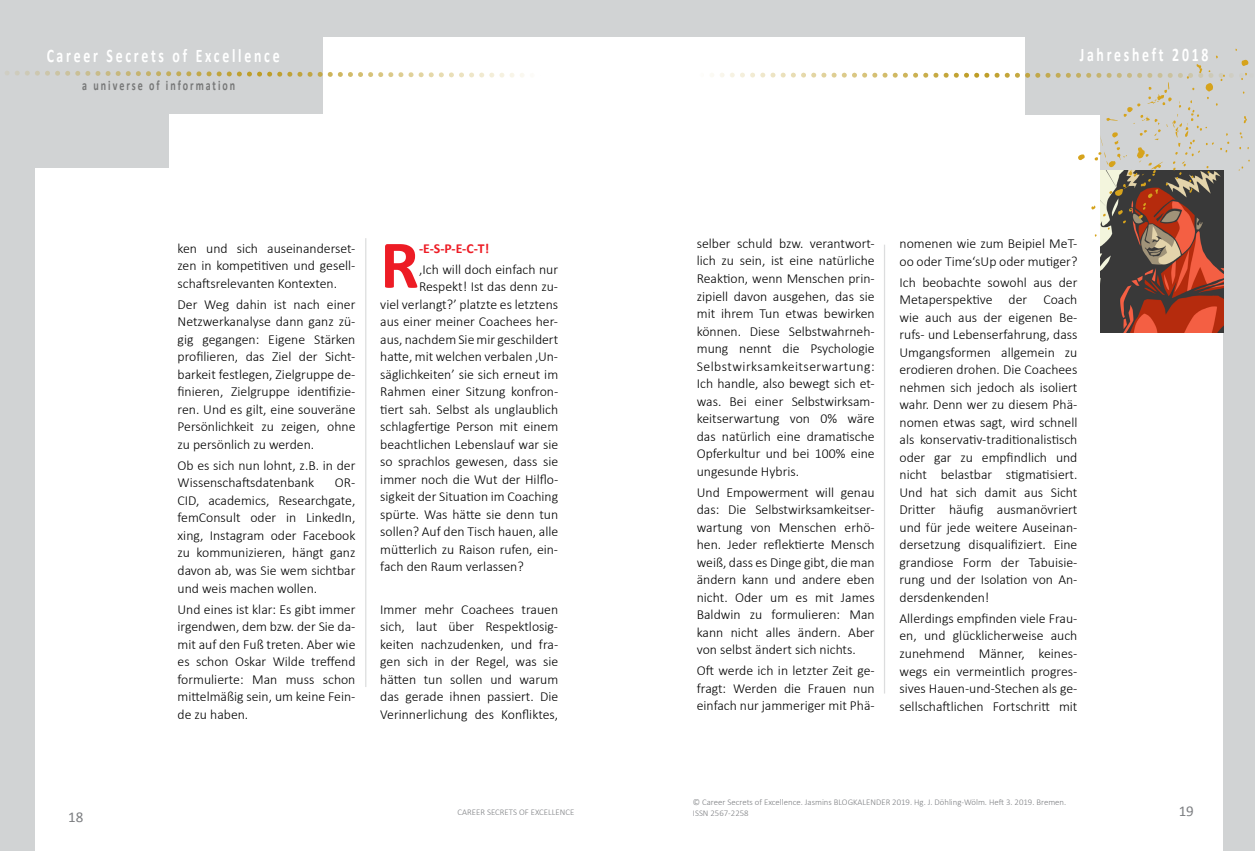
<style>
.page{position:relative;width:1255px;height:851px;background:#fff}
.page>*{position:absolute;margin:0;border:0;box-sizing:border-box;transform-origin:0 0}
.t1{font:700 68.88px "Calibri";color:#ed1c25}
.t2{font:700 19.25px "Calibri";letter-spacing:.2em;color:#fff;scale:.71 1}
.t3{font:15px "Calibri";color:#7c7e81}
.t4{font:700 14px "Calibri";letter-spacing:.2em;color:#777878;scale:.71 1}
.t5{font:300 13.75px/17.5px "Calibri";color:#000;text-align:justify}
.t6{font:700 13.75px "Calibri";color:#ed1c25}
.t7{font:300 8.75px/10.5px "Calibri";color:#7c7e81}
</style>
<div class="page">
<div style="left:1024px;top:0;width:230px;height:114px;background:#d1d3d4"></div>
<div style="left:628px;top:0;width:626px;height:37px;background:#d1d3d4"></div>
<div style="left:1223px;top:0;width:31px;height:850px;background:#d1d3d4"></div>
<hr style="left:883px;top:244px;width:2px;height:449px;background:#dcddde">
<img style="left:1100px;top:237px;width:123px;height:95px">
<div style="left:4px;top:0;width:318px;height:113px;background:#d1d3d4"></div>
<div style="left:0;top:0;width:628px;height:37px;background:#d1d3d4"></div>
<div style="left:0;top:0;width:35px;height:850px;background:#d1d3d4"></div>
<hr style="left:365px;top:238px;width:1px;height:449px;background:#dcddde">
<svg style="left:5px;top:49px;width:1250px;height:188px"></svg>
<h2 class="t2" style="left:47px;top:44px;width:330px">Career Secrets of Excellence</h2>
<p class="t4" style="left:82px;top:77px;width:217px">a universe of information</p>
<p class="t3" style="left:68px;top:807px;width:17px">18</p>
<p class="t5" style="left:177px;top:238px;width:179px">ken und sich auseinanderset&shy;zen in kompetitiven und gesell&shy;schaftsrelevanten Kontexten.</p>
<p class="t5" style="left:177px;top:295px;width:179px">Der Weg dahin ist nach einer Netzwerkanalyse dann ganz zü&shy;gig gegangen: Eigene Stärken profilieren, das Ziel der Sicht&shy;barkeit festlegen, Zielgruppe de&shy;finieren, Zielgruppe identifizie&shy;ren. Und es gilt, eine souveräne Persönlichkeit zu zeigen, ohne zu persönlich zu werden.</p>
<p class="t5" style="left:177px;top:456px;width:179px">Ob es sich nun lohnt, z.B. in der<br>Wissenschaftsdatenbank</p>
<p class="t5" style="left:177px;top:473px;width:179px;text-indent:157px">OR-CID, academics, Researchgate, femConsult oder in LinkedIn, xing, Instagram oder Facebook zu kommunizieren, hängt ganz davon ab, was Sie wem sichtbar und weis machen wollen.</p>
<p class="t5" style="left:177px;top:599px;width:179px">Und eines ist klar: Es gibt immer irgendwen, dem bzw. der Sie da&shy;mit auf den Fuß treten. Aber wie es schon Oskar Wilde treffend formulierte: Man muss schon mittelmäßig sein, um keine Fein&shy;de zu haben.</p>
<h1 class="t1" style="left:380px;top:221px;width:40px">R</h1>
<p class="t6" style="left:419px;top:239px;width:72px">-E-S-P-E-C-T!</p>
<p class="t5" style="left:419px;top:260px;width:141px">‚Ich will doch einfach nur</p>
<p class="t5" style="left:419px;top:277px;width:141px">Respekt! Ist das denn zu-</p>
<p class="t5" style="left:380px;top:295px;width:179px">viel verlangt?’ platzte es letztens</p>
<p class="t5" style="left:380px;top:312px;width:179px">aus einer meiner Coachees her-</p>
<p class="t5" style="left:380px;top:330px;width:179px">aus, nachdem Sie mir geschildert</p>
<p class="t5" style="left:380px;top:347px;width:179px">hatte, mit welchen verbalen ‚Un-</p>
<p class="t5" style="left:380px;top:365px;width:179px">säglichkeiten’ sie sich erneut im</p>
<p class="t5" style="left:380px;top:382px;width:179px">Rahmen einer Sitzung konfron-</p>
<p class="t5" style="left:380px;top:400px;width:179px">tiert sah. Selbst als unglaublich</p>
<p class="t5" style="left:380px;top:417px;width:179px">schlagfertige Person mit einem</p>
<p class="t5" style="left:380px;top:435px;width:179px">beachtlichen Lebenslauf war sie</p>
<p class="t5" style="left:380px;top:452px;width:179px">so sprachlos gewesen, dass sie</p>
<p class="t5" style="left:380px;top:470px;width:179px">immer noch die Wut der Hilflo-</p>
<p class="t5" style="left:380px;top:487px;width:179px">sigkeit der Situation im Coaching</p>
<p class="t5" style="left:380px;top:505px;width:179px">spürte. Was hätte sie denn tun</p>
<p class="t5" style="left:380px;top:522px;width:179px">sollen? Auf den Tisch hauen, alle</p>
<p class="t5" style="left:380px;top:540px;width:179px">mütterlich zu Raison rufen, ein-</p>
<p class="t5" style="left:380px;top:557px;width:145px">fach den Raum verlassen?</p>
<p class="t5" style="left:380px;top:599px;width:179px">Immer mehr Coachees trauen sich, laut über Respektlosig&shy;keiten nachzudenken, und fra&shy;gen sich in der Regel, was sie hätten tun sollen und warum das gerade ihnen passiert. Die Verinnerlichung des Konfliktes,</p>
<p class="t7" style="left:457px;top:806px;width:118px">CAREER SECRETS OF EXCELLENCE</p>
<h2 class="t2" style="left:1079px;top:42px;width:183px">Jahresheft 2018</h2>
<p class="t5" style="left:696px;top:234px;width:179px">selber schuld bzw. verantwort&shy;lich zu sein, ist eine natürliche Reaktion, wenn Menschen prin&shy;zipiell davon ausgehen, das sie mit ihrem Tun etwas bewirken können. Diese Selbstwahrneh&shy;mung nennt die Psychologie Selbstwirksamkeitserwartung:<br>Ich handle, also bewegt sich et&shy;was. Bei einer Selbstwirksam&shy;keitserwartung von 0% wäre das natürlich eine dramatische Opferkultur und bei 100% eine ungesunde Hybris.</p>
<p class="t5" style="left:696px;top:482px;width:179px">Und Empowerment will genau das: Die Selbstwirksamkeitser&shy;wartung von Menschen erhö&shy;hen. Jeder reflektierte Mensch weiß, dass es Dinge gibt, die man ändern kann und andere eben nicht. Oder um es mit James Baldwin zu formulieren: Man kann nicht alles ändern. Aber von selbst ändert sich nichts.</p>
<p class="t5" style="left:696px;top:661px;width:179px">Oft werde ich in letzter Zeit ge&shy;fragt: Werden die Frauen nun einfach nur jammeriger mit Phä-</p>
<p class="t5" style="left:899px;top:234px;width:179px">nomenen wie zum Beipiel MeT&shy;oo oder Time‘sUp oder mutiger?</p>
<p class="t5" style="left:899px;top:272px;width:179px">Ich beobachte sowohl aus der Metaperspektive der Coach wie auch aus der eigenen Be&shy;rufs- und Lebenserfahrung, dass Umgangsformen allgemein zu erodieren drohen. Die Coachees nehmen sich jedoch als isoliert wahr. Denn wer zu diesem Phä&shy;nomen etwas sagt, wird schnell als konservativ-traditionalistisch oder gar zu empfindlich und nicht belastbar stigmatisiert.<br>Und hat sich damit aus Sicht Dritter häufig ausmanövriert und für jede weitere Auseinan&shy;dersetzung disqualifiziert. Eine grandiose Form der Tabuisie&shy;rung und der Isolation von An&shy;dersdenkenden!</p>
<p class="t5" style="left:899px;top:609px;width:179px">Allerdings empfinden viele Frau&shy;en, und glücklicherweise auch zunehmend Männer, keines&shy;wegs ein vermeintlich progres&shy;sives Hauen-und-Stechen als ge&shy;sellschaftlichen Fortschritt mit</p>
<p class="t7" style="left:693px;top:796px;width:375px">© Career Secrets of Excellence. Jasmins BLOGKALENDER 2019. Hg. J. Döhling-Wölm. Heft 3. 2019. Bremen.<br>ISSN 2567-2258</p>
<p class="t3" style="left:1178px;top:801px;width:17px">19</p>
</div>
